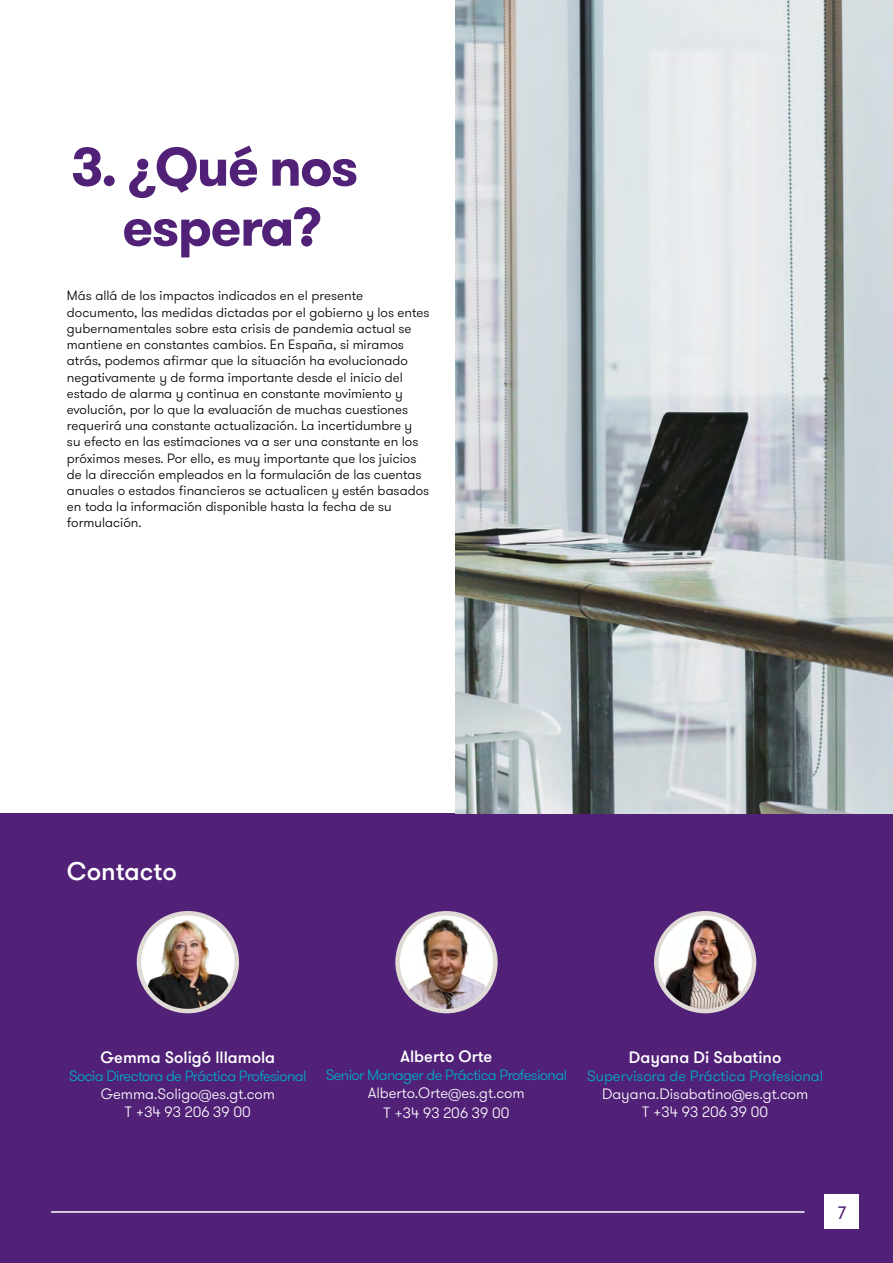
<style>
.page{position:relative;width:893px;height:1263px;background:#fff}
.page>*{position:absolute;margin:0;border:0;box-sizing:border-box;transform-origin:0 0}
.t1{font:700 54px/60px "GT Walsheim Pro";letter-spacing:-.03em;color:#512178;text-align:center}
.t2{font:500 25.5px "GT Walsheim Pro";color:#fff}
.t3{font:18px "GT Walsheim Pro";color:#512178}
.t4{font:500 16.5px "GT Walsheim Pro";color:#fff}
.t5{font:300 15px/18px "GT Walsheim Pro";color:#fff;text-align:center}
.t6{font:300 15px "GT Walsheim Pro";letter-spacing:-.04em;color:#00adc6}
.t7{font:300 15px "GT Walsheim Pro";color:#00adc6}
.t8{font:300 13.5px/16.2px "GT Walsheim Pro";color:#000}
</style>
<div class="page">
<div style="left:0;top:814px;width:893px;height:449px;background:#512178"></div>
<div style="left:825px;top:1195px;width:34px;height:34px;background:#fff"></div>
<hr style="left:51px;top:1211px;width:753px;height:2px;background:#fff">
<img style="left:455px;top:0;width:438px;height:814px">
<img style="left:139px;top:914px;width:98px;height:97px">
<div style="left:137px;top:911px;width:102px;height:102px;border:4px solid #dfdad5;border-radius:50%"></div>
<img style="left:398px;top:913px;width:97px;height:98px;border-radius:49px">
<div style="left:395px;top:911px;width:103px;height:102px;border:4px solid #dfdad5;border-radius:50%"></div>
<img style="left:656px;top:913px;width:98px;height:98px;border-radius:49px">
<div style="left:654px;top:911px;width:102px;height:102px;border:4px solid #dfdad5;border-radius:50%"></div>
<h1 class="t1" style="left:71px;top:137px;width:289px">3. ¿Qué nos espera?</h1>
<p class="t8" style="left:67px;top:288px;width:364px">Más allá de los impactos indicados en el presente documento, las medidas dictadas por el gobierno y los entes gubernamentales sobre esta crisis de pandemia actual se mantiene en constantes cambios. En España, si miramos atrás, podemos afirmar que la situación ha evolucionado negativamente y de forma importante desde el inicio del estado de alarma y continua en constante movimiento y evolución, por lo que la evaluación de muchas cuestiones requerirá una constante actualización. La incertidumbre y<br>su efecto en las estimaciones va a ser una constante en los próximos meses. Por ello, es muy importante que los juicios de la dirección empleados en la formulación de las cuentas anuales o estados financieros se actualicen y estén basados en toda la información disponible hasta la fecha de su formulación.</p>
<h2 class="t2" style="left:67px;top:855px;width:111px">Contacto</h2>
<p class="t4" style="left:100px;top:1047px;width:176px">Gemma Soligó lllamola</p>
<p class="t6" style="left:69px;top:1066px;width:239px">Socia Directora de Práctica Profesional</p>
<p class="t5" style="left:101px;top:1085px;width:176px">Gemma.Soligo@es.gt.com<br>T +34 93 206 39 00</p>
<p class="t4" style="left:401px;top:1046px;width:93px">Alberto Orte</p>
<p class="t6" style="left:326px;top:1066px;width:243px">Senior Manager de Práctica Profesional</p>
<p class="t5" style="left:368px;top:1083px;width:158px;line-height:19.8px">Alberto.Orte@es.gt.com<br>T +34 93 206 39 00</p>
<p class="t4" style="left:629px;top:1047px;width:154px">Dayana Di Sabatino</p>
<p class="t7" style="left:587px;top:1066px;width:238px">Supervisora de Práctica Profesional</p>
<p class="t5" style="left:602px;top:1085px;width:208px">Dayana.Disabatino@es.gt.com<br>T +34 93 206 39 00</p>
<h3 class="t3" style="left:838px;top:1201px;width:10px">7</h3>
</div>
